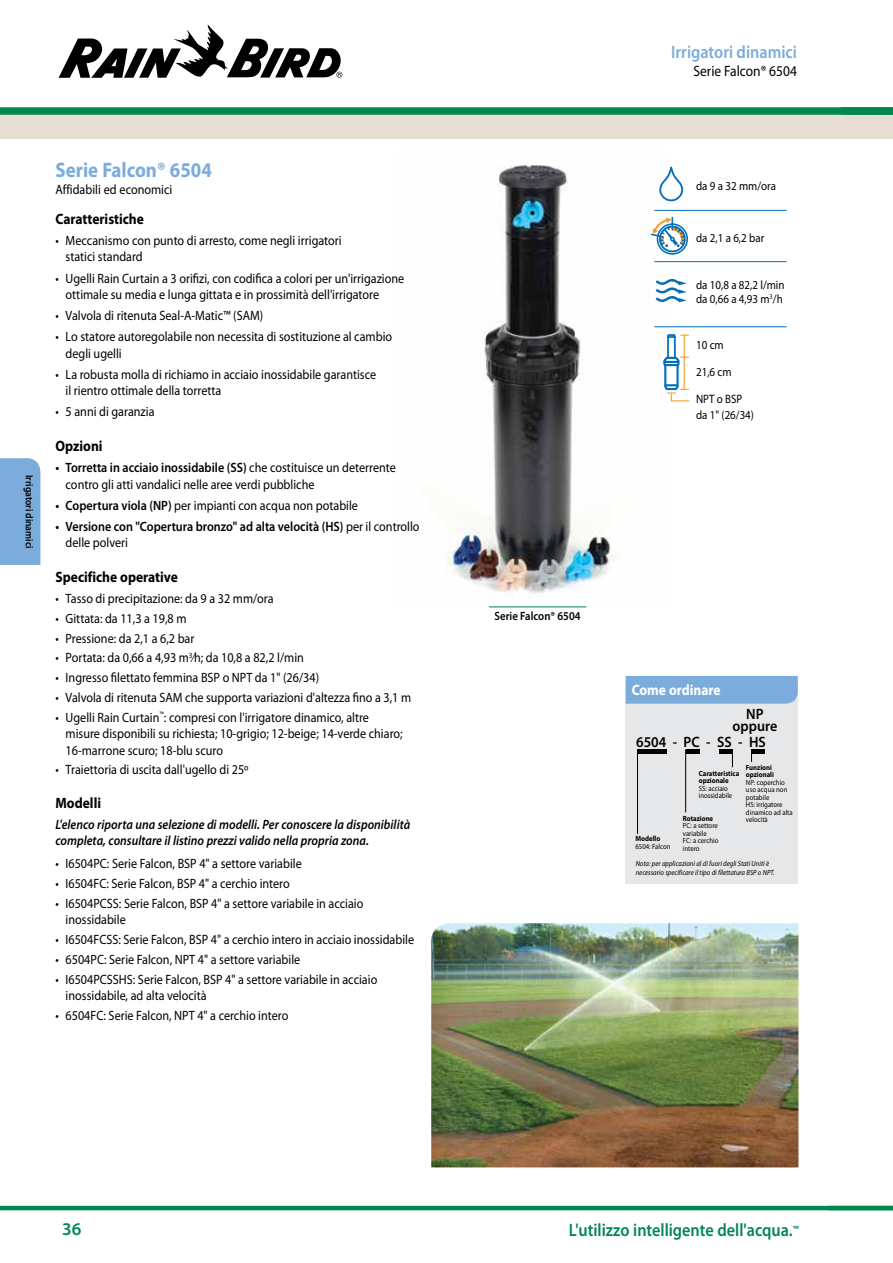
<style>
.page{position:relative;width:893px;height:1263px;background:#fff}
.page>*{position:absolute;margin:0;border:0;box-sizing:border-box;transform-origin:0 0}
.t1{font:700 21px "Myriad Pro";color:#7cacdc;scale:.9 1}
.t2{font:600 18px "Myriad Pro";color:#008752;scale:.9 1}
.t3{font:600 18px "Myriad Pro";color:#7cacdc;scale:.9 1}
.t4{font:600 18px "Myriad Pro";color:#008752}
.t5{font:700 15px "Myriad Pro";color:#000;scale:.9 1}
.t6{font:600 15px/12px "Myriad Pro";color:#000;text-align:center;scale:.94 1}
.t7{font:15px "Myriad Pro";color:#000;scale:.9 1}
.t8{font:700 15px "Myriad Pro";color:#fff;scale:.9 1}
.t9{font:13.5px/16.5px "Myriad Pro";color:#000;scale:.9 1}
.t10{font:italic 600 13.5px/16.5px "Myriad Pro";color:#000;scale:.9 1}
.t11{font:600 13.5px/16.5px "Myriad Pro";color:#000;scale:.9 1}
.t12{font:12.15px/14.7px "Myriad Pro";color:#000;scale:.9 1}
.t13{font:600 12px "Myriad Pro";color:#000;scale:.9 1}
.t14{font:600 10.5px "Myriad Pro";color:#000;scale:.9 1}
.t15{font:7.5px/7.5px "Myriad Pro";color:#000;scale:.9 1}
.t16{font:italic 7.5px/9px "Myriad Pro";color:#000;scale:.9 1}
.t17{font:700 7.5px/7.5px "Myriad Pro";color:#000;scale:.9 1}
.s1{font-weight:600}
.s2{font-weight:400}
</style>
<div class="page">
<hr style="left:0;top:1206px;width:893px;height:4px;background:#008752">
<svg style="left:59px;top:25px;width:283px;height:53px"></svg>
<div style="left:0;top:111px;width:893px;height:27px;background:#e7ddd3"></div>
<div style="left:0;top:107px;width:893px;height:8px;background:#008752"></div>
<div style="left:0;top:458px;width:40px;height:107px;background:#7cacdc"></div>
<img style="left:446px;top:165px;width:223px;height:443px">
<hr style="left:489px;top:606px;width:97px;height:1px;background:#008752">
<div style="left:665px;top:363px;width:12px;height:23px;background:#fff"></div>
<div style="left:664px;top:362px;width:15px;height:25px;border:2px solid #006eb9"></div>
<div style="left:667px;top:335px;width:9px;height:25px;border:2px solid #006eb9"></div>
<div style="left:663px;top:360px;width:16px;height:6px;border:2px solid #006eb9"></div>
<hr style="left:684px;top:335px;width:1px;height:54px;background:#f8971d">
<svg style="left:667px;top:334px;width:22px;height:4px"></svg>
<svg style="left:661px;top:355px;width:28px;height:9px"></svg>
<svg style="left:651px;top:216px;width:37px;height:39px"></svg>
<svg style="left:658px;top:167px;width:26px;height:35px"></svg>
<svg style="left:653px;top:278px;width:34px;height:24px"></svg>
<hr style="left:654px;top:210px;width:133px;height:1px;background:#006eb9">
<hr style="left:654px;top:261px;width:133px;height:1px;background:#006eb9">
<hr style="left:654px;top:326px;width:133px;height:1px;background:#006eb9">
<svg style="left:662px;top:383px;width:28px;height:19px"></svg>
<div style="left:626px;top:681px;width:172px;height:202px;background:#e6e7e8"></div>
<div style="left:638px;top:749px;width:29px;height:5px;background:#000"></div>
<hr style="left:637px;top:749px;width:1px;height:85px;background:#000">
<div style="left:686px;top:749px;width:13px;height:5px;background:#000"></div>
<hr style="left:685px;top:749px;width:1px;height:63px;background:#000">
<div style="left:719px;top:749px;width:14px;height:5px;background:#000"></div>
<svg style="left:732px;top:754px;width:1px;height:13px"></svg>
<div style="left:751px;top:749px;width:14px;height:5px;background:#000"></div>
<img style="left:431px;top:923px;width:367px;height:244px">
<div style="left:626px;top:676px;width:172px;height:28px;background:#7cacdc"></div>
<p class="t14" style="left:36px;top:475px;width:83px;rotate:90deg">Irrigatori dinamici</p>
<h1 class="t1" style="left:56px;top:156px;width:175px">Serie Falcon® 6504</h1>
<p class="t9" style="left:56px;top:181px;width:131px">Affidabili ed economici</p>
<p class="t5" style="left:56px;top:209px;width:100px">Caratteristiche</p>
<p class="t9" style="left:66px;top:232px;width:308px;text-indent:-10px">• Meccanismo con punto di arresto, come negli irrigatori statici standard</p>
<p class="t9" style="left:66px;top:269px;width:378px;text-indent:-10px">• Ugelli Rain Curtain a 3 orifizi, con codifica a colori per un'irrigazione ottimale su media e lunga gittata e in prossimità dell'irrigatore</p>
<p class="t9" style="left:56px;top:307px;width:232px">• Valvola di ritenuta Seal-A-Matic™ (SAM)</p>
<p class="t9" style="left:66px;top:328px;width:364px;text-indent:-10px">• Lo statore autoregolabile non necessita di sostituzione al cambio degli ugelli</p>
<p class="t9" style="left:66px;top:366px;width:347px;text-indent:-10px">• La robusta molla di richiamo in acciaio inossidabile garantisce il rientro ottimale della torretta</p>
<p class="t9" style="left:56px;top:403px;width:112px">• 5 anni di garanzia</p>
<p class="t5" style="left:56px;top:436px;width:54px">Opzioni</p>
<p class="t9" style="left:66px;top:459px;width:368px;text-indent:-10px"><span class="s1">• Torretta in acciaio inossidabile (SS)</span> che costituisce un deterrente contro gli atti vandalici nelle aree verdi pubbliche</p>
<p class="t9" style="left:56px;top:497px;width:338px"><span class="s1">• Copertura viola (NP)</span> per impianti con acqua non potabile</p>
<p class="t11" style="left:66px;top:518px;width:395px;text-indent:-10px">• Versione con "Copertura bronzo" ad alta velocità (HS) <span class="s2">per il controllo delle polveri</span></p>
<p class="t5" style="left:56px;top:567px;width:138px">Specifiche operative</p>
<p class="t9" style="left:56px;top:590px;width:244px">• Tasso di precipitazione: da 9 a 32 mm/ora</p>
<p class="t9" style="left:56px;top:610px;width:147px">• Gittata: da 11,3 a 19,8 m</p>
<p class="t9" style="left:56px;top:630px;width:156px">• Pressione: da 2,1 a 6,2 bar</p>
<p class="t9" style="left:56px;top:649px;width:278px">• Portata: da 0,66 a 4,93 m<sup>3</sup>⁄h; da 10,8 a 82,2 l/min</p>
<p class="t9" style="left:56px;top:669px;width:294px">• Ingresso filettato femmina BSP o NPT da 1" (26/34)</p>
<p class="t9" style="left:56px;top:689px;width:397px">• Valvola di ritenuta SAM che supporta variazioni d'altezza fino a 3,1 m</p>
<p class="t9" style="left:66px;top:708px;width:376px;text-indent:-10px">• Ugelli Rain Curtain<sup>™</sup>: compresi con l'irrigatore dinamico, altre misure disponibili su richiesta; 10-grigio; 12-beige; 14-verde chiaro;<br>16-marrone scuro; 18-blu scuro</p>
<p class="t9" style="left:56px;top:761px;width:216px">• Traiettoria di uscita dall'ugello di 25º</p>
<p class="t5" style="left:56px;top:793px;width:52px">Modelli</p>
<p class="t10" style="left:56px;top:815px;width:396px">L'elenco riporta una selezione di modelli. Per conoscere la disponibilità completa, consultare il listino prezzi valido nella propria zona.</p>
<p class="t9" style="left:56px;top:855px;width:275px">• I6504PC: Serie Falcon, BSP 4" a settore variabile</p>
<p class="t9" style="left:56px;top:875px;width:262px">• I6504FC: Serie Falcon, BSP 4" a cerchio intero</p>
<p class="t9" style="left:66px;top:895px;width:332px;text-indent:-10px">• I6504PCSS: Serie Falcon, BSP 4" a settore variabile in acciaio inossidabile</p>
<p class="t9" style="left:56px;top:931px;width:400px">• I6504FCSS: Serie Falcon, BSP 4" a cerchio intero in acciaio inossidabile</p>
<p class="t9" style="left:56px;top:951px;width:274px">• 6504PC: Serie Falcon, NPT 4" a settore variabile</p>
<p class="t9" style="left:66px;top:970px;width:348px;text-indent:-10px">• I6504PCSSHS: Serie Falcon, BSP 4" a settore variabile in acciaio inossidabile, ad alta velocità</p>
<p class="t9" style="left:56px;top:1007px;width:260px">• 6504FC: Serie Falcon, NPT 4" a cerchio intero</p>
<h2 class="t3" style="left:671px;top:41px;width:141px">Irrigatori dinamici</h2>
<p class="t7" style="left:693px;top:62px;width:117px">Serie Falcon® 6504</p>
<p class="t12" style="left:696px;top:178px;width:90px">da 9 a 32 mm/ora</p>
<p class="t12" style="left:696px;top:230px;width:77px">da 2,1 a 6,2 bar</p>
<p class="t12" style="left:696px;top:277px;width:100px">da 10,8 a 82,2 l/min da 0,66 a 4,93 m<sup>3</sup>/h</p>
<p class="t12" style="left:696px;top:338px;width:32px">10 cm</p>
<p class="t12" style="left:696px;top:365px;width:41px">21,6 cm</p>
<p class="t12" style="left:696px;top:392px;width:66px">NPT o BSP da 1" (26/34)</p>
<p class="t13" style="left:494px;top:608px;width:97px">Serie Falcon® 6504</p>
<p class="t8" style="left:632px;top:681px;width:100px">Come ordinare</p>
<p class="t6" style="left:733px;top:708px;width:49px">NP oppure</p>
<p class="t6" style="left:636px;top:735px;width:140px">6504 - PC - SS - HS</p>
<p class="t17" style="left:746px;top:763px;width:33px">Funzioni opzionali</p>
<p class="t15" style="left:746px;top:778px;width:54px">NP: coperchio uso acqua non potabile<br>HS: irrigatore dinamico ad alta velocità</p>
<p class="t17" style="left:699px;top:769px;width:46px">Caratteristica opzionale</p>
<p class="t15" style="left:699px;top:784px;width:39px">SS: acciaio inossidabile</p>
<p class="t17" style="left:683px;top:814px;width:35px">Rotazione</p>
<p class="t15" style="left:683px;top:822px;width:41px">PC: a settore variabile<br>FC: a cerchio intero</p>
<p class="t17" style="left:635px;top:835px;width:29px">Modello</p>
<p class="t15" style="left:635px;top:842px;width:40px">6504: Falcon</p>
<p class="t16" style="left:636px;top:858px;width:156px">Nota: per applicazioni al di fuori degli Stati Uniti è necessario specificare il tipo di filettatura BSP o NPT.</p>
<h2 class="t4" style="left:62px;top:1217px;width:21px">36</h2>
<h2 class="t2" style="left:569px;top:1219px;width:257px">L'utilizzo intelligente dell'acqua.<sup>™</sup></h2>
</div>
